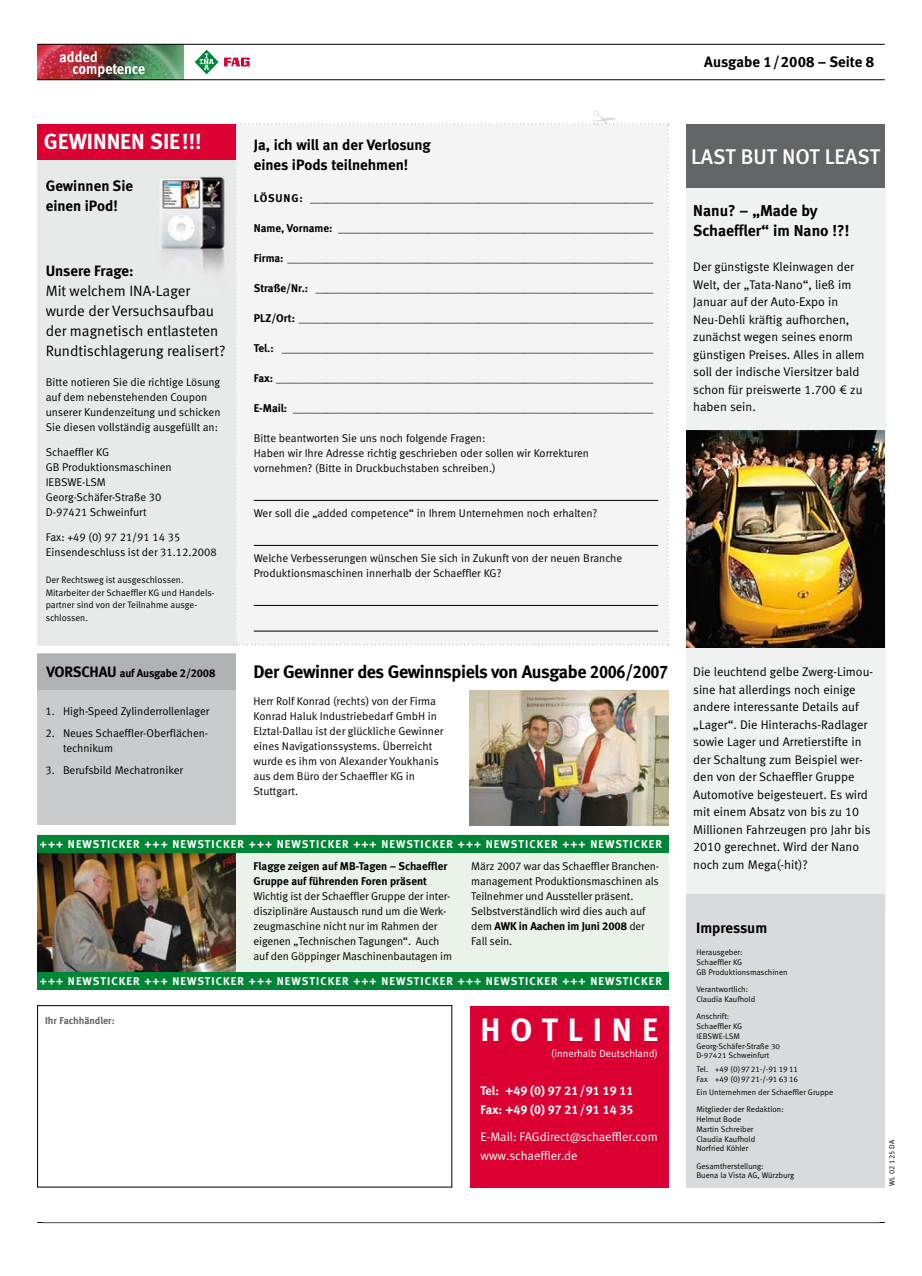
<style>
.page{position:relative;width:922px;height:1276px;background:#fff}
.page>*{position:absolute;margin:0;border:0;box-sizing:border-box;transform-origin:0 0}
.t1{font:32.25px "Meta Bold LF";letter-spacing:.31em;color:#fff}
.t2{font:21.88px "Meta Bold LF";color:#fff}
.t3{font:500 21.25px "Meta";color:#fff}
.t4{font:18.12px "Meta Bold LF";letter-spacing:-.02em;color:#000}
.t5{font:15.75px/20.2px "Meta Bold LF";color:#000}
.t6{font:15px/20px "Meta Bold LF";color:#000}
.t7{font:15px/20px "Meta Normal LF";color:#000}
.t8{font:12.5px/17.5px "Meta Normal LF";color:#000}
.t9{font:12.5px/18.8px "Meta Normal LF";color:#fff}
.t10{font:12.5px/18.8px "Meta Bold LF";color:#fff}
.t11{font:11.25px/15px "Meta Normal LF";letter-spacing:-.005em;color:#000}
.t12{font:11.25px/15px "Meta Bold LF";color:#000}
.t13{font:11.25px "Meta Bold LF";letter-spacing:.095em;color:#fff}
.t14{font:10.38px "Meta Normal LF";color:#fff}
.t15{font:10px "Meta Bold LF";color:#646567}
.t16{font:9.38px/12.5px "Meta Normal LF";color:#000}
.t17{font:8.12px/9.8px "Meta Normal LF";color:#000}
.t18{font:7.5px "Meta Normal LF";letter-spacing:.02em;color:#000}
.s1{font-family:"Meta Normal LF"}
.s2{font-size:7.25px}
</style>
<div class="page">
<svg style="left:224px;top:58px;width:25px;height:8px"></svg>
<svg style="left:195px;top:50px;width:23px;height:24px"></svg>
<img style="left:37px;top:45px;width:146px;height:34px">
<img style="left:60px;top:51px;width:85px;height:26px">
<hr style="left:37px;top:44px;width:847px;height:1px;background:#000">
<hr style="left:37px;top:79px;width:847px;height:1px;background:#000">
<hr style="left:37px;top:1222px;width:847px;height:1px;background:#000">
<div style="left:686px;top:186px;width:199px;height:722px;background:#f0f1f1"></div>
<div style="left:37px;top:834px;width:631px;height:155px;background:#ebf2e9"></div>
<img style="left:37px;top:852px;width:199px;height:120px">
<hr style="left:43px;top:1222px;width:836px;height:1px;background:#9c9d9f">
<div style="left:686px;top:894px;width:198px;height:293px;background:#d9dadb"></div>
<div style="left:37px;top:124px;width:199px;height:521px;background:#e8e9e9"></div>
<div style="left:37px;top:124px;width:199px;height:35px;background:#db0031"></div>
<div style="left:37px;top:653px;width:199px;height:172px;background:#cacbcc"></div>
<img style="left:469px;top:690px;width:199px;height:135px">
<div style="left:37px;top:834px;width:631px;height:18px;background:#008435"></div>
<div style="left:37px;top:972px;width:631px;height:17px;background:#008435"></div>
<img style="left:160px;top:175px;width:65px;height:97px">
<img style="left:686px;top:431px;width:198px;height:217px">
<div style="left:686px;top:124px;width:198px;height:64px;background:#646567"></div>
<div style="left:469px;top:1006px;width:199px;height:181px;background:#db0031"></div>
<div style="left:235px;top:111px;width:433px;height:534px;background:#f4f4f5"></div>
<div style="left:37px;top:654px;width:199px;height:35px;background:#b1b2b4"></div>
<div style="left:37px;top:1005px;width:415px;height:182px;border:1px solid #000"></div>
<h3 class="t6" style="left:704px;top:52px;width:159px">Ausgabe 1/2008 – Seite</h3>
<h2 class="t2" style="left:44px;top:128px;width:159px">GEWINNEN SIE!!!</h2>
<h3 class="t6" style="left:254px;top:135px;width:179px">Ja, ich will an der Verlosung eines iPods teilnehmen!</h3>
<p class="t12" style="left:254px;top:190px;width:23px">Lösung</p>
<p class="t12" style="left:299px;top:190px;width:355px">: _____________________________________________________________</p>
<p class="t12" style="left:254px;top:220px;width:401px">Name, Vorname: ________________________________________________________</p>
<p class="t12" style="left:254px;top:250px;width:401px">Firma: _________________________________________________________________</p>
<p class="t12" style="left:254px;top:280px;width:401px">Straße/Nr.: ____________________________________________________________</p>
<p class="t12" style="left:254px;top:310px;width:401px">PLZ/Ort: _______________________________________________________________</p>
<p class="t12" style="left:254px;top:340px;width:401px">Tel.: __________________________________________________________________</p>
<p class="t12" style="left:254px;top:370px;width:401px">Fax: ___________________________________________________________________</p>
<p class="t12" style="left:254px;top:400px;width:401px">E-Mail: ________________________________________________________________</p>
<p class="t11" style="left:254px;top:430px;width:337px">Bitte beantworten Sie uns noch folgende Fragen:<br>Haben wir Ihre Adresse richtig geschrieben oder sollen wir Korrekturen vornehmen? (Bitte in Druckbuchstaben schreiben.)</p>
<p class="t11" style="left:254px;top:505px;width:345px">Wer soll die „added competence“ in Ihrem Unternehmen noch erhalten?</p>
<p class="t11" style="left:254px;top:550px;width:370px">Welche Verbesserungen wünschen Sie sich in Zukunft von der neuen Branche<br>Produktionsmaschinen innerhalb der Schaeffler KG?</p>
<h3 class="t6" style="left:46px;top:175px;width:89px">Gewinnen Sie einen iPod!</h3>
<h3 class="t6" style="left:46px;top:260px;width:89px">Unsere Frage:</h3>
<h3 class="t7" style="left:46px;top:280px;width:181px">Mit welchem INA-Lager wurde der Versuchsaufbau der magnetisch entlasteten<br>Rundtischlagerung realisert?</h3>
<p class="t11" style="left:46px;top:374px;width:176px">Bitte notieren Sie die richtige Lösung auf dem nebenstehenden Coupon unserer Kundenzeitung und schicken Sie diesen vollständig ausgefüllt an:</p>
<p class="t11" style="left:46px;top:444px;width:127px">Schaeffler KG<br>GB Produktionsmaschinen<br>IEBSWE-LSM<br>Georg-Schäfer-Straße 30<br>D-97421 Schweinfurt</p>
<p class="t11" style="left:46px;top:529px;width:172px">Fax: +49 (0) 97 21/91 14 35<br>Einsendeschluss ist der 31.12.2008</p>
<p class="t16" style="left:46px;top:573px;width:170px">Der Rechtsweg ist ausgeschlossen.<br>Mitarbeiter der Schaeffler KG und Handels&shy;partner sind von der Teilnahme ausge&shy;schlossen.</p>
<h3 class="t6" style="left:47px;top:662px;width:18px">Vorschau</h3>
<p class="t12" style="left:120px;top:665px;width:97px">auf Ausgabe 2/2008</p>
<p class="t11" style="left:45px;top:703px;width:165px">1. High-Speed Zylinderrollenlager</p>
<p class="t11" style="left:63px;top:725px;width:147px;text-indent:-17px">2. Neues Schaeffler-Oberflächen&shy;technikum</p>
<p class="t11" style="left:45px;top:763px;width:139px">3. Berufsbild Mechatroniker</p>
<h3 class="t4" style="left:253px;top:661px;width:416px">Der Gewinner des Gewinnspiels von Ausgabe 2006/2007</h3>
<p class="t11" style="left:253px;top:693px;width:191px">Herr Rolf Konrad (rechts) von der Firma Konrad Haluk Industriebedarf GmbH in Elztal-Dallau ist der glückliche Gewinner eines Navigationssystems. Überreicht wurde es ihm von Alexander Youkhanis aus dem Büro der Schaeffler KG in Stuttgart.</p>
<p class="t13" style="left:40px;top:837px;width:623px">+++ NEWSTICKER +++ NEWSTICKER +++ NEWSTICKER +++ NEWSTICKER +++ NEWSTICKER +++ NEWSTICKER</p>
<p class="t12" style="left:253px;top:858px;width:195px">Flagge zeigen auf MB-Tagen – Schaeffler<br>Gruppe auf führenden Foren präsent</p>
<p class="t11" style="left:253px;top:888px;width:200px">Wichtig ist der Schaeffler Gruppe der inter&shy;disziplinäre Austausch rund um die Werk&shy;zeugmaschine nicht nur im Rahmen der eigenen „Technischen Tagungen“. Auch auf den Göppinger Maschinenbautagen im</p>
<p class="t11" style="left:471px;top:858px;width:189px">März 2007 war das Schaeffler Branchen&shy;management Produktionsmaschinen als Teilnehmer und Aussteller präsent.<br>Selbstverständlich wird dies auch auf</p>
<p class="t12" style="left:471px;top:918px;width:175px"><span class="s1">dem</span> AWK in Aachen im Juni 2008 <span class="s1">der</span></p>
<p class="t11" style="left:471px;top:933px;width:43px">Fall sein.</p>
<p class="t13" style="left:40px;top:974px;width:623px">+++ NEWSTICKER +++ NEWSTICKER +++ NEWSTICKER +++ NEWSTICKER +++ NEWSTICKER +++ NEWSTICKER</p>
<p class="t15" style="left:45px;top:1014px;width:71px">Ihr Fachhändler:</p>
<h1 class="t1" style="left:480px;top:1010px;width:179px">HOTLINE</h1>
<p class="t14" style="left:551px;top:1047px;width:108px">(innerhalb Deutschland)</p>
<p class="t10" style="left:480px;top:1081px;width:155px">Tel: +49 (0) 97 21/91 19 11<br>Fax: +49 (0) 97 21/91 14 35</p>
<p class="t9" style="left:480px;top:1127px;width:179px">E-Mail: FAGdirect@schaeffler.com www.schaeffler.de</p>
<h3 class="t3" style="left:691px;top:145px;width:190px">LAST BUT NOT LEAST</h3>
<h3 class="t5" style="left:693px;top:200px;width:157px">Nanu? – „Made by<br>Schaeffler“ im Nano !?!</h3>
<p class="t8" style="left:693px;top:258px;width:173px">Der günstigste Kleinwagen der<br>Welt, der „Tata-Nano“, ließ im<br>Januar auf der Auto-Expo in<br>Neu-Dehli kräftig aufhorchen, zunächst wegen seines enorm günstigen Preises. Alles in allem soll der indische Viersitzer bald schon für preiswerte 1.700 ¤ zu haben sein.</p>
<p class="t8" style="left:693px;top:663px;width:181px">Die leuchtend gelbe Zwerg-Limou&shy;sine hat allerdings noch einige andere interessante Details auf „Lager“. Die Hinterachs-Radlager sowie Lager und Arretierstifte in der Schaltung zum Beispiel wer&shy;den von der Schaeffler Gruppe<br>Automotive beigesteuert. Es wird mit einem Absatz von bis zu 10<br>Millionen Fahrzeugen pro Jahr bis<br>2010 gerechnet. Wird der Nano noch zum Mega(-hit)?</p>
<h3 class="t6" style="left:696px;top:917px;width:73px">Impressum</h3>
<p class="t17" style="left:696px;top:947px;width:93px">Herausgeber:<br>Schaeffler KG<br>GB Produktionsmaschinen</p>
<p class="t17" style="left:696px;top:984px;width:60px">Verantwortlich:<br>Claudia Kaufhold</p>
<p class="t17" style="left:696px;top:1011px;width:85px">Anschrift:<br>Schaeffler KG<br>IEBSWE-LSM<br>Georg-Schäfer-Straße <span class="s2">30<br></span>D-<span class="s2">97421</span> Schweinfurt</p>
<p class="t17" style="left:696px;top:1064px;width:103px">Tel. +49 (0)9721‑/‑91 19 11<br>Fax +49 (0)9721‑/‑91 63 16</p>
<p class="t17" style="left:696px;top:1083px;width:138px;line-height:17.2px">Ein Unternehmen der Schaeffler Gruppe<br>Mitglieder der Redaktion:</p>
<p class="t17" style="left:696px;top:1114px;width:60px">Helmut Bode<br>Martin Schreiber<br>Claudia Kaufhold<br>Norfried Köhler</p>
<p class="t17" style="left:696px;top:1160px;width:99px">Gesamtherstellung:<br>Buena la Vista AG, Würzburg</p>
<p class="t18" style="left:887px;top:1186px;width:48px;rotate:-90deg">WL 02 125 DA</p>
</div>
